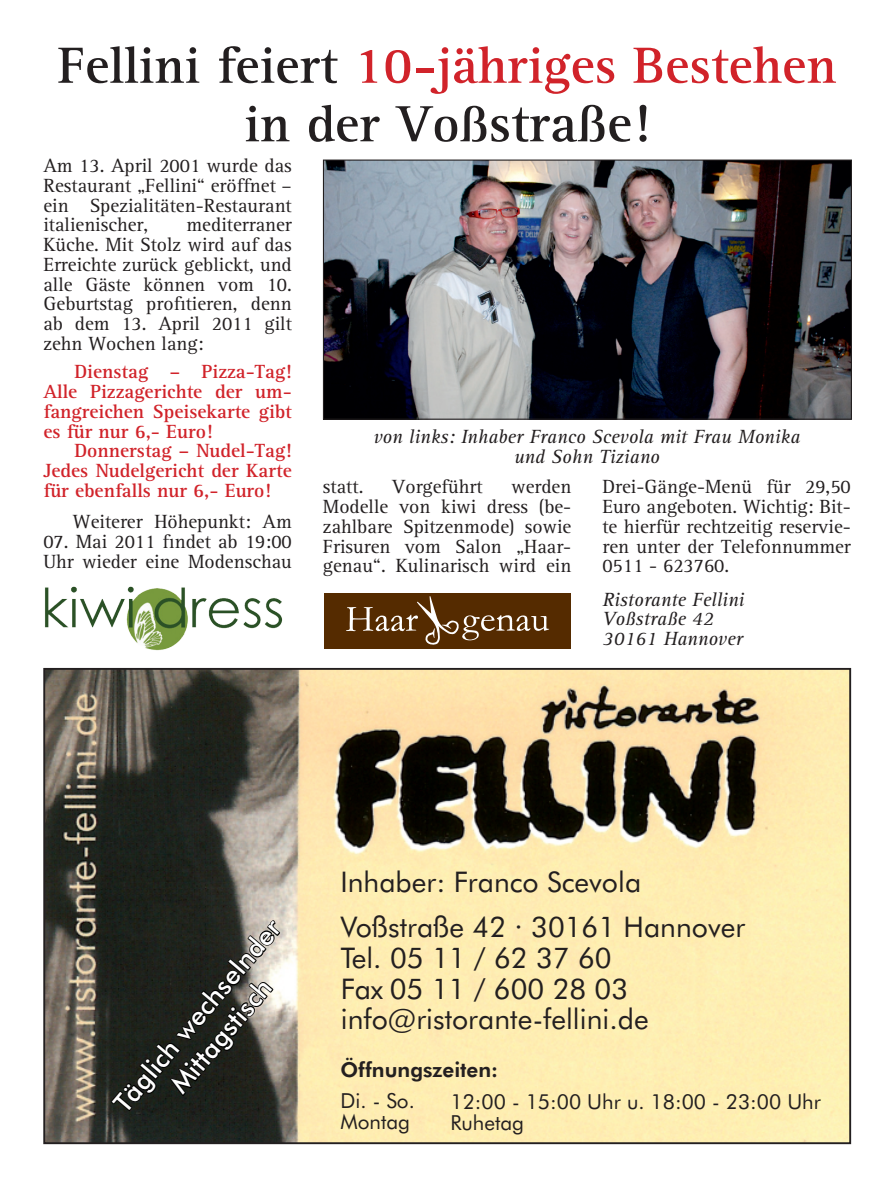
<style>
.page{position:relative;width:893px;height:1187px;background:#fff}
.page>*{position:absolute;margin:0;border:0;box-sizing:border-box;transform-origin:0 0}
.t1{font:700 52.65px "Rotis Serif";color:#d1232a}
.t2{font:700 52.65px "Rotis Serif";color:#231f20}
.t3{font:28.35px/30.6px "Futura BT";color:#231f20}
.t4{font:500 26.32px/31.5px "Futura BT";color:#fff;text-align:center}
.t5{font:20.7px/21.2px "Futura BT";color:#231f20}
.t6{font:800 20.7px/30.6px "Futura BT";color:#231f20}
.t7{font:19.8px/19.8px "Rotis Serif";color:#231f20;text-align:justify}
.t8{font:700 19.8px/19.8px "Rotis Serif";color:#d1232a;text-align:justify}
.t9{font:italic 19.8px "Rotis Serif";color:#231f20}
.s1{color:#231f20}
.s2{font-size:54px}
.s3{font-weight:400}
</style>
<div class="page">
<img style="left:46px;top:671px;width:802px;height:469px">
<svg style="left:109px;top:918px;width:173px;height:194px;background:#31322c"></svg>
<img style="left:325px;top:161px;width:525px;height:256px">
<div style="left:323px;top:159px;width:529px;height:260px;border:1px solid #231f20"></div>
<img style="left:45px;top:586px;width:238px;height:65px">
<div style="left:324px;top:593px;width:247px;height:56px;background:#552b00"></div>
<svg style="left:346px;top:596px;width:203px;height:49px"></svg>
<p class="t1" style="left:58px;top:34px;width:780px"><span class="s1">Fellini feiert</span> 10-jähriges Bestehen</p>
<p class="t2" style="left:244px;top:93px;width:407px">in der Voß<span class="s2">straße!</span></p>
<p class="t7" style="left:43px;top:156px;width:250px">Am 13. April 2001 wurde das Restaurant „Fellini“ eröffnet – ein Spezialitäten-Restaurant italienischer,</p>
<p class="t7" style="left:43px;top:215px;width:250px;text-indent:143px">mediterraner Küche. Mit Stolz wird auf das Erreichte zurück geblickt, und alle Gäste können vom 10.<br>Geburtstag profitieren, denn ab dem 13. April 2011 gilt zehn Wochen lang:</p>
<p class="t8" style="left:43px;top:362px;width:250px;text-indent:31px">Dienstag – Pizza-Tag!<br>Alle Pizzagerichte der um&shy;fangreichen Speisekarte gibt es für nur 6,- Euro!</p>
<p class="t8" style="left:43px;top:441px;width:250px;text-indent:31px">Donnerstag – Nudel-Tag!<br>Jedes Nudelgericht der Karte für ebenfalls nur 6,- Euro!</p>
<p class="t7" style="left:73px;top:512px;width:220px">Weiterer Höhepunkt: Am</p>
<p class="t7" style="left:43px;top:532px;width:250px">07. Mai 2011 findet ab 19:00<br>Uhr wieder eine Modenschau</p>
<p class="t9" style="left:373px;top:425px;width:428px">von links: Inhaber Franco Scevola mit Frau Monika</p>
<p class="t9" style="left:514px;top:445px;width:147px">und Sohn Tiziano</p>
<p class="t7" style="left:323px;top:477px;width:250px;text-indent:188px">werden Modelle von kiwi dress (be&shy;zahlbare Spitzenmode) sowie Frisuren vom Salon „Haar&shy;genau“. Kulinarisch wird ein</p>
<p class="t7" style="left:602px;top:477px;width:250px">Drei-Gänge-Menü für 29,50<br>Euro angeboten. Wichtig: Bit&shy;te hierfür rechtzeitig reservie&shy;ren unter der Telefonnummer 0511 - 623760.</p>
<p class="t9" style="left:602px;top:588px;width:144px">Ristorante Fellini</p>
<p class="t9" style="left:602px;top:607px;width:113px">Voßstraße 42</p>
<p class="t9" style="left:602px;top:627px;width:142px">30161 Hannover</p>
<p class="t7" style="left:323px;top:477px;width:42px">statt.</p>
<p class="t7" style="left:392px;top:477px;width:92px">Vorgeführt</p>
<p class="t4" style="left:107px;top:1097px;width:244px;rotate:-50deg">Täglich wechselnder<br>Mittagstisch</p>
<p class="t3" style="left:340px;top:858px;width:407px;line-height:45.7px">Inhaber: Franco Scevola<br>Voßstraße 42 · 30161 Hannover</p>
<p class="t3" style="left:341px;top:942px;width:309px">Tel. 05 11 / 62 37 60<br>Fax 05 11 / 600 28 03 info@ristorante-fellini.de</p>
<p class="t6" style="left:340px;top:1054px;width:159px">Öffnungszeiten:<br><span class="s3">Di. - So.</span></p>
<p class="t5" style="left:340px;top:1110px;width:71px">Montag</p>
<p class="t5" style="left:451px;top:1090px;width:372px">12:00 - 15:00 Uhr u. 18:00 - 23:00 Uhr<br>Ruhetag</p>
</div>
